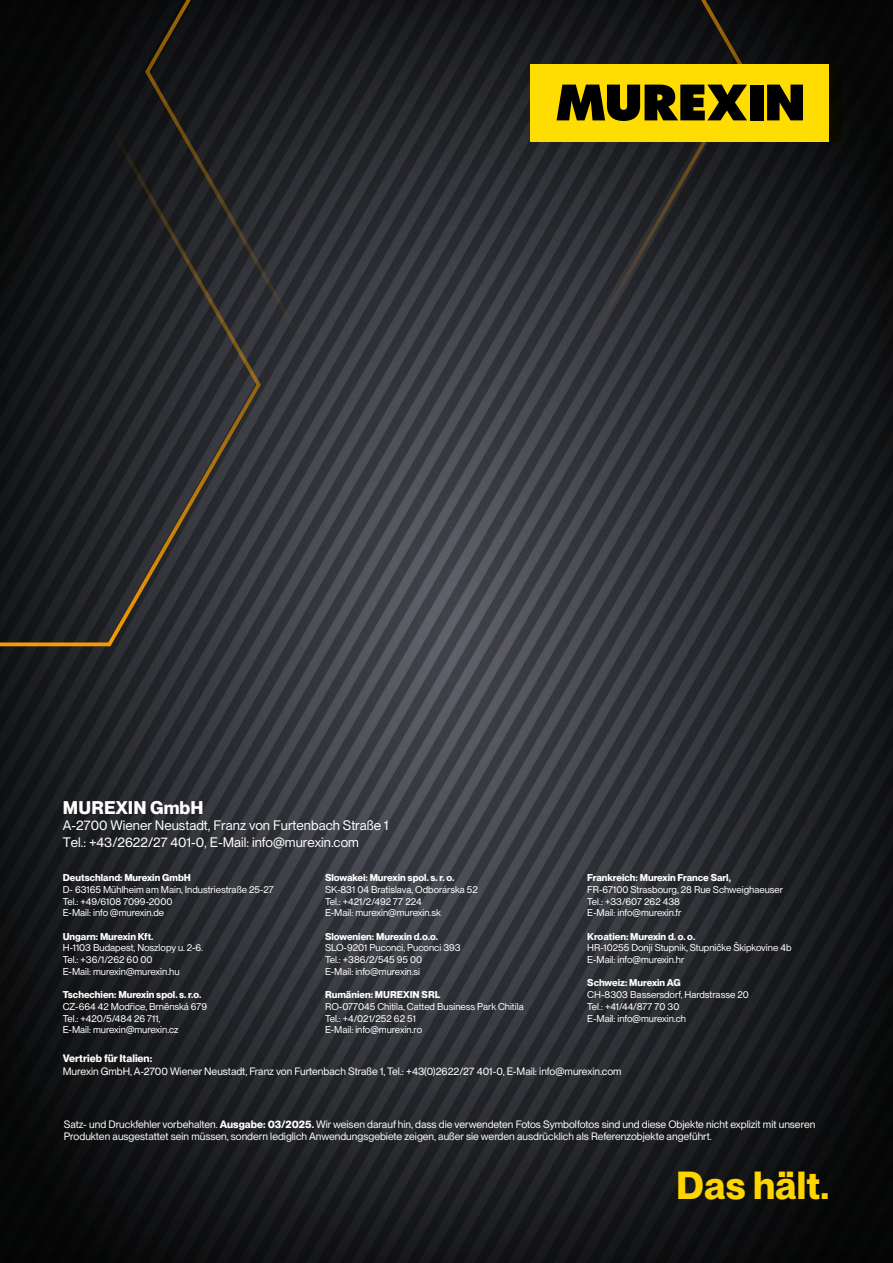
<style>
.page{position:relative;width:893px;height:1263px;background:#fff}
.page>*{position:absolute;margin:0;border:0;box-sizing:border-box;transform-origin:0 0}
.t1{font:700 38.25px "PP Neue Montreal";color:#ffd500}
.t2{font:700 18px "PP Neue Montreal";letter-spacing:.01em;color:#fff}
.t3{font:13.5px/16.5px "PP Neue Montreal";color:#fff}
.t4{font:10.5px/12.6px "PP Neue Montreal";color:#fff}
.t5{font:700 10.5px "PP Neue Montreal";color:#fff}
.t6{font:9.75px/11.7px "PP Neue Montreal";color:#fff}
.t7{font:700 9.75px "PP Neue Montreal";color:#fff}
.s1{font-weight:700}
</style>
<div class="page">
<img style="left:0;top:0;width:893px;height:1263px">
<svg style="left:144px;top:0;width:604px;height:335px;background:#252629"></svg>
<svg style="left:0;top:121px;width:262px;height:527px;background:#222224"></svg>
<div style="left:530px;top:64px;width:299px;height:78px;background:#fd0"></div>
<div style="left:750px;top:85px;width:13px;height:35px;background:#000"></div>
<svg style="left:767px;top:85px;width:36px;height:35px"></svg>
<svg style="left:557px;top:85px;width:203px;height:36px"></svg>
<h2 class="t2" style="left:63px;top:796px;width:142px">MUREXIN GmbH</h2>
<h3 class="t3" style="left:63px;top:817px;width:327px">A-2700 Wiener Neustadt, Franz von Furtenbach Straße 1<br>Tel.: +43/2622/27 401-0, E-Mail: info@murexin.com</h3>
<p class="t7" style="left:63px;top:872px;width:129px">Deutschland: Murexin GmbH</p>
<p class="t6" style="left:63px;top:883px;width:212px">D- 63165 Mühlheim am Main, Industriestraße 25-27<br>Tel.: +49/6108 7099-2000<br>E-Mail: info @murexin.de</p>
<p class="t7" style="left:63px;top:930px;width:92px">Ungarn: Murexin Kft.</p>
<p class="t6" style="left:63px;top:942px;width:142px">H-1103 Budapest, Noszlopy u. 2-6.<br>Tel.: +36/1/262 60 00<br>E-Mail: murexin@murexin.hu</p>
<p class="t7" style="left:63px;top:989px;width:140px">Tschechien: Murexin spol. s. r.o.</p>
<p class="t6" style="left:63px;top:1000px;width:146px">CZ-664 42 Modřice, Brnênská 679<br>Tel.: +420/5/484 26 711,<br>E-Mail: murexin@murexin.cz</p>
<p class="t7" style="left:325px;top:872px;width:131px">Slowakei: Murexin spol. s. r. o.</p>
<p class="t6" style="left:325px;top:883px;width:154px">SK-831 04 Bratislava, Odborárska 52<br>Tel.: +421/2/492 77 224<br>E-Mail: murexin@murexin.sk</p>
<p class="t7" style="left:325px;top:930px;width:114px">Slowenien: Murexin d.o.o.</p>
<p class="t6" style="left:325px;top:942px;width:137px">SLO-9201 Puconci, Puconci 393<br>Tel.: +386/2/545 95 00<br>E-Mail: info@murexin.si</p>
<p class="t7" style="left:325px;top:989px;width:117px">Rumänien: MUREXIN SRL</p>
<p class="t6" style="left:325px;top:1000px;width:200px">RO-077045 Chitila, Catted Business Park Chitila<br>Tel.: +4/021/252 62 51<br>E-Mail: info@murexin.ro</p>
<p class="t7" style="left:587px;top:872px;width:145px">Frankreich: Murexin France Sarl,</p>
<p class="t6" style="left:587px;top:883px;width:197px">FR-67100 Strasbourg, 28 Rue Schweighaeuser<br>Tel.: +33/607 262 438<br>E-Mail: info@murexin.fr</p>
<p class="t7" style="left:587px;top:930px;width:109px">Kroatien: Murexin d. o. o.</p>
<p class="t6" style="left:587px;top:942px;width:206px">HR-10255 Donji Stupnik, Stupničke Škipkovine 4b<br>E-Mail: info@murexin.hr</p>
<p class="t7" style="left:587px;top:977px;width:95px">Schweiz: Murexin AG</p>
<p class="t6" style="left:587px;top:989px;width:163px">CH-8303 Bassersdorf, Hardstrasse 20<br>Tel.: +41/44/877 70 30<br>E-Mail: info@murexin.ch</p>
<p class="t5" style="left:63px;top:1052px;width:91px">Vertrieb für Italien:</p>
<p class="t4" style="left:63px;top:1065px;width:560px">Murexin GmbH, A-2700 Wiener Neustadt, Franz von Furtenbach Straße 1, Tel.: +43(0)2622/27 401-0, E-Mail: info@murexin.com</p>
<p class="t4" style="left:64px;top:1118px;width:753px">Satz- und Druckfehler vorbehalten. <span class="s1">Ausgabe: 03/2025.</span> Wir weisen darauf hin, dass die verwendeten Fotos Symbolfotos sind und diese Objekte nicht explizit mit unseren<br>Produkten ausgestattet sein müssen, sondern lediglich Anwendungsgebiete zeigen, außer sie werden ausdrücklich als Referenzobjekte angeführt.</p>
<h1 class="t1" style="left:676px;top:1162px;width:154px">Das hält.</h1>
</div>
